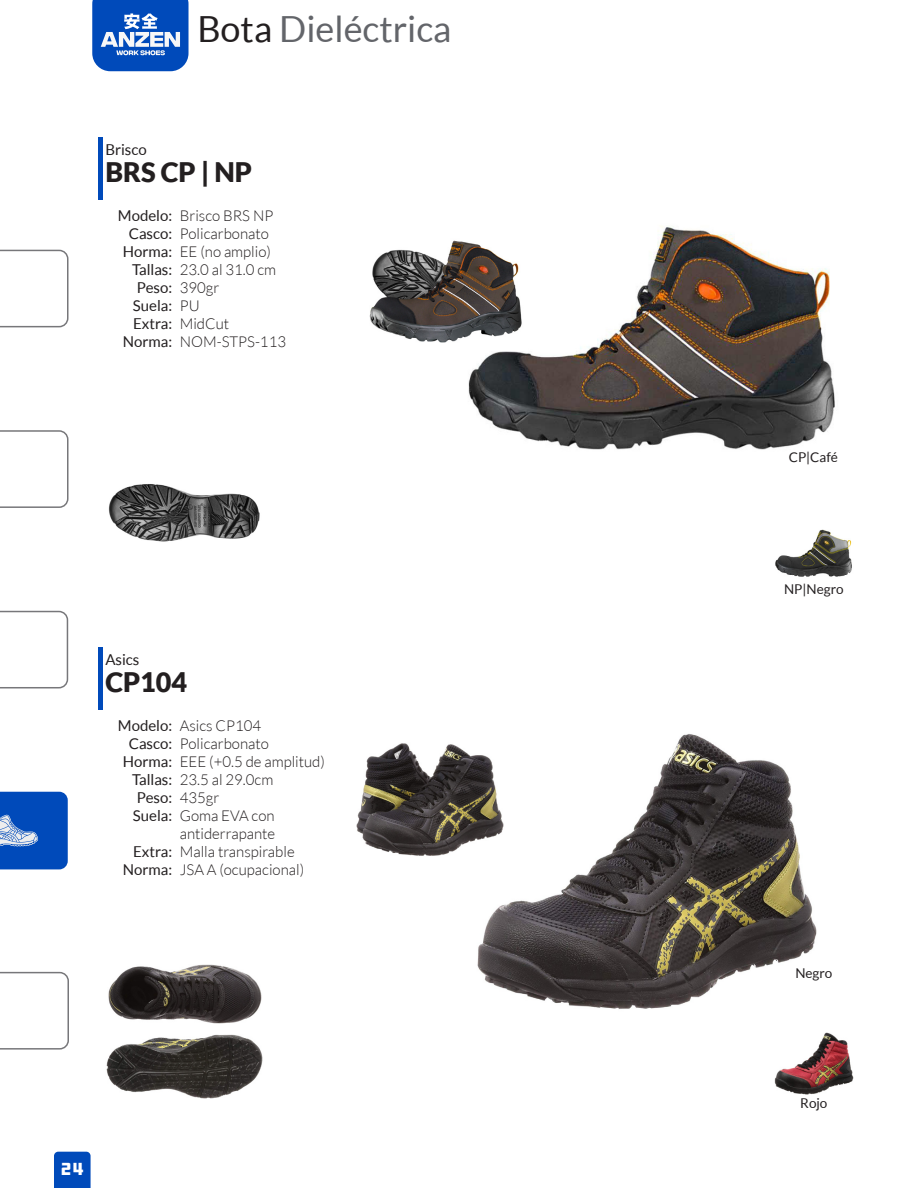
<style>
.page{position:relative;width:918px;height:1188px;background:#fff}
.page>*{position:absolute;margin:0;border:0;box-sizing:border-box;transform-origin:0 0}
.INDICE{font:36px "Lato";color:#63656a}
.MODELO{font:900 27px "Lato";color:#231f20}
.t1{font:18px "DDC Hardware";color:#fff}
.CARACTERISTICAS_DETA{font:300 15px "Lato";color:#231f20}
.CARACTERISTICAS{font:15px "Lato";color:#231f20}
.PRECIO{font:15px "Lato";color:#231f20}
.Colores{font:13.5px "Lato";color:#231f20}
.s1{color:#231f20}
</style>
<div class="page">
<svg style="left:54px;top:1152px;width:37px;height:36px"></svg>
<img style="left:468px;top:226px;width:367px;height:224px">
<img style="left:477px;top:734px;width:340px;height:275px">
<img style="left:108px;top:484px;width:152px;height:58px">
<img style="left:108px;top:965px;width:154px;height:59px">
<img style="left:106px;top:1034px;width:157px;height:64px">
<img style="left:775px;top:529px;width:77px;height:48px">
<img style="left:775px;top:1032px;width:78px;height:63px">
<img style="left:369px;top:229px;width:158px;height:121px">
<img style="left:356px;top:743px;width:149px;height:114px">
<hr style="left:98px;top:137px;width:4px;height:63px;background:#004aba">
<hr style="left:98px;top:647px;width:4px;height:63px;background:#004aba">
<svg style="left:0;top:250px;width:69px;height:77px"></svg>
<svg style="left:0;top:430px;width:69px;height:78px"></svg>
<svg style="left:0;top:611px;width:68px;height:77px"></svg>
<svg style="left:0;top:972px;width:69px;height:78px"></svg>
<svg style="left:0;top:792px;width:68px;height:77px;background:#1a5cbf"></svg>
<svg style="left:92px;top:0;width:97px;height:71px;background:#326dc6"></svg>
<p class="PRECIO" style="left:105px;top:141px;width:43px">Brisco</p>
<p class="INDICE" style="left:197px;top:9px;width:256px"><span class="s1">Bota</span> Dieléctrica</p>
<p class="MODELO" style="left:105px;top:156px;width:148px">BRS CP | NP</p>
<p class="CARACTERISTICAS" style="left:118px;top:208px;width:56px">Modelo:</p>
<p class="CARACTERISTICAS" style="left:129px;top:226px;width:45px">Casco:</p>
<p class="CARACTERISTICAS" style="left:123px;top:244px;width:51px">Horma:</p>
<p class="CARACTERISTICAS" style="left:132px;top:262px;width:42px">Tallas:</p>
<p class="CARACTERISTICAS" style="left:137px;top:280px;width:37px">Peso:</p>
<p class="CARACTERISTICAS" style="left:133px;top:298px;width:41px">Suela:</p>
<p class="CARACTERISTICAS" style="left:133px;top:316px;width:41px">Extra:</p>
<p class="CARACTERISTICAS" style="left:123px;top:334px;width:51px">Norma:</p>
<p class="CARACTERISTICAS_DETA" style="left:180px;top:208px;width:95px">Brisco BRS NP</p>
<p class="CARACTERISTICAS_DETA" style="left:180px;top:226px;width:91px">Policarbonato</p>
<p class="CARACTERISTICAS_DETA" style="left:180px;top:244px;width:93px">EE (no amplio)</p>
<p class="CARACTERISTICAS_DETA" style="left:180px;top:262px;width:98px">23.0 al 31.0 cm</p>
<p class="CARACTERISTICAS_DETA" style="left:180px;top:280px;width:41px">390gr</p>
<p class="CARACTERISTICAS_DETA" style="left:180px;top:298px;width:21px">PU</p>
<p class="CARACTERISTICAS_DETA" style="left:180px;top:316px;width:51px">MidCut</p>
<p class="CARACTERISTICAS_DETA" style="left:180px;top:334px;width:108px">NOM-STPS-113</p>
<p class="PRECIO" style="left:105px;top:651px;width:36px">Asics</p>
<p class="MODELO" style="left:105px;top:667px;width:83px">CP104</p>
<p class="CARACTERISTICAS" style="left:118px;top:718px;width:56px">Modelo:</p>
<p class="CARACTERISTICAS" style="left:129px;top:736px;width:45px">Casco:</p>
<p class="CARACTERISTICAS" style="left:123px;top:754px;width:51px">Horma:</p>
<p class="CARACTERISTICAS" style="left:132px;top:772px;width:42px">Tallas:</p>
<p class="CARACTERISTICAS" style="left:137px;top:790px;width:37px">Peso:</p>
<p class="CARACTERISTICAS" style="left:133px;top:808px;width:41px">Suela:</p>
<p class="CARACTERISTICAS" style="left:133px;top:844px;width:41px">Extra:</p>
<p class="CARACTERISTICAS" style="left:123px;top:862px;width:51px">Norma:</p>
<p class="CARACTERISTICAS_DETA" style="left:180px;top:718px;width:83px">Asics CP104</p>
<p class="CARACTERISTICAS_DETA" style="left:180px;top:736px;width:91px">Policarbonato</p>
<p class="CARACTERISTICAS_DETA" style="left:180px;top:754px;width:147px">EEE (+0.5 de amplitud)</p>
<p class="CARACTERISTICAS_DETA" style="left:180px;top:772px;width:95px">23.5 al 29.0cm</p>
<p class="CARACTERISTICAS_DETA" style="left:180px;top:790px;width:41px">435gr</p>
<p class="CARACTERISTICAS_DETA" style="left:180px;top:808px;width:96px">Goma EVA con</p>
<p class="CARACTERISTICAS_DETA" style="left:180px;top:826px;width:97px">antiderrapante</p>
<p class="CARACTERISTICAS_DETA" style="left:180px;top:844px;width:116px">Malla transpirable</p>
<p class="CARACTERISTICAS_DETA" style="left:180px;top:862px;width:126px">JSA A (ocupacional)</p>
<p class="t1" style="left:61px;top:1158px;width:25px">24</p>
<p class="Colores" style="left:789px;top:449px;width:51px">CP|Café</p>
<p class="Colores" style="left:784px;top:582px;width:61px">NP|Negro</p>
<p class="Colores" style="left:795px;top:965px;width:39px">Negro</p>
<p class="Colores" style="left:800px;top:1095px;width:29px">Rojo</p>
</div>
